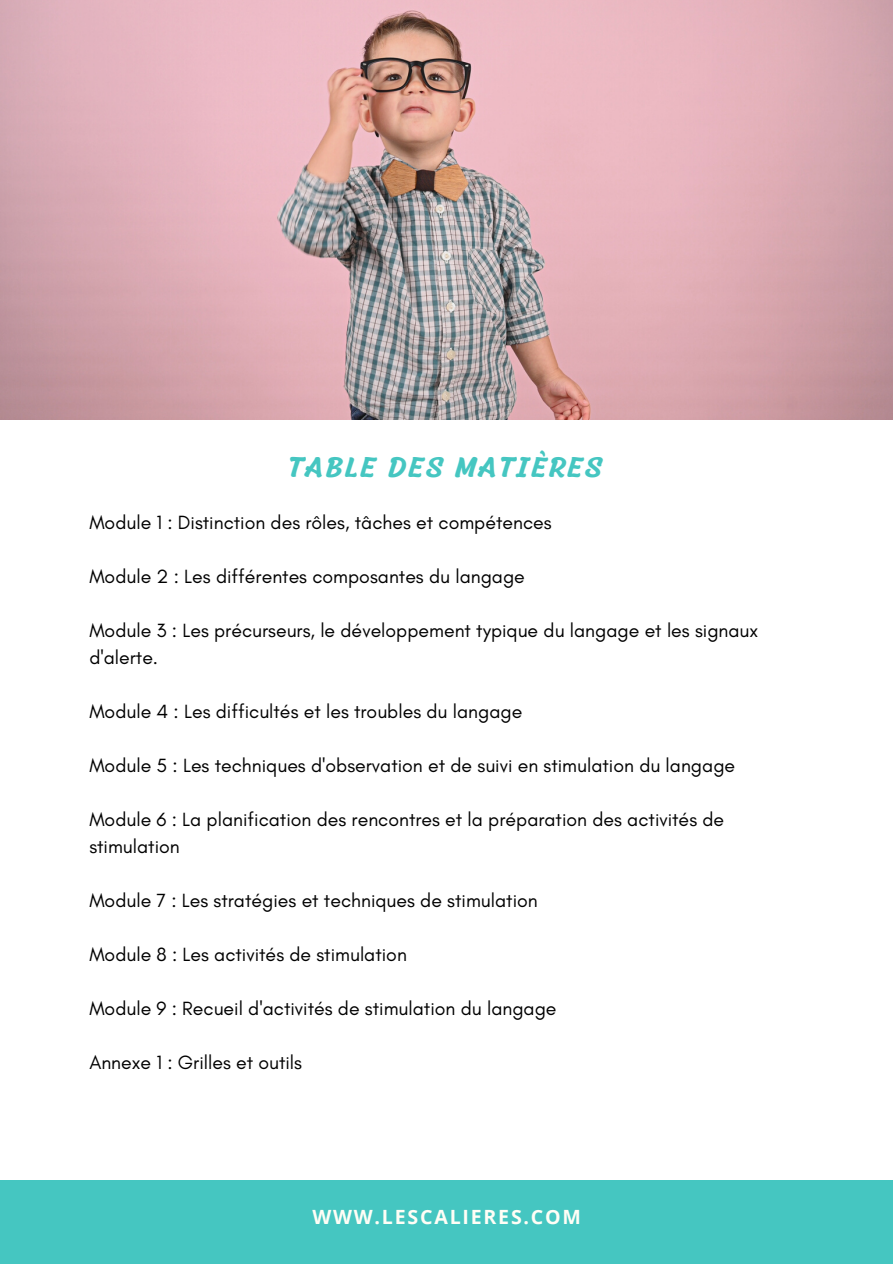
<style>
.page{position:relative;width:893px;height:1264px;background:#fff}
.page>*{position:absolute;margin:0;border:0;box-sizing:border-box;transform-origin:0 0}
.t1{font:30.9px "Michegar";letter-spacing:.07em;color:#45c6c1}
.t2{font:700 19.65px "Open Sans";letter-spacing:.09em;color:#fffef6}
.t3{font:19.5px/27px "Glacial Indifference";color:#000}
</style>
<div class="page">
<img style="left:0;top:0;width:892px;height:419px">
<div style="left:0;top:1180px;width:892px;height:83px;background:#45c6c1"></div>
<p class="t1" style="left:290px;top:453px;width:315px">TABLE DES MATIÈRES</p>
<p class="t3" style="left:89px;top:508px;width:464px">Module 1 : Distinction des rôles, tâches et compétences</p>
<p class="t3" style="left:89px;top:562px;width:437px">Module 2 : Les différentes composantes du langage</p>
<p class="t3" style="left:89px;top:616px;width:670px">Module 3 : Les précurseurs, le développement typique du langage et les signaux d'alerte.</p>
<p class="t3" style="left:89px;top:697px;width:434px">Module 4 : Les difficultés et les troubles du langage</p>
<p class="t3" style="left:89px;top:751px;width:647px">Module 5 : Les techniques d'observation et de suivi en stimulation du langage</p>
<p class="t3" style="left:89px;top:805px;width:636px">Module 6 : La planification des rencontres et la préparation des activités de stimulation</p>
<p class="t3" style="left:89px;top:886px;width:450px">Module 7 : Les stratégies et techniques de stimulation</p>
<p class="t3" style="left:89px;top:940px;width:319px">Module 8 : Les activités de stimulation</p>
<p class="t3" style="left:89px;top:994px;width:468px">Module 9 : Recueil d'activités de stimulation du langage</p>
<p class="t3" style="left:89px;top:1048px;width:214px">Annexe 1 : Grilles et outils</p>
<p class="t2" style="left:312px;top:1202px;width:270px">WWW.LESCALIERES.COM</p>
</div>
